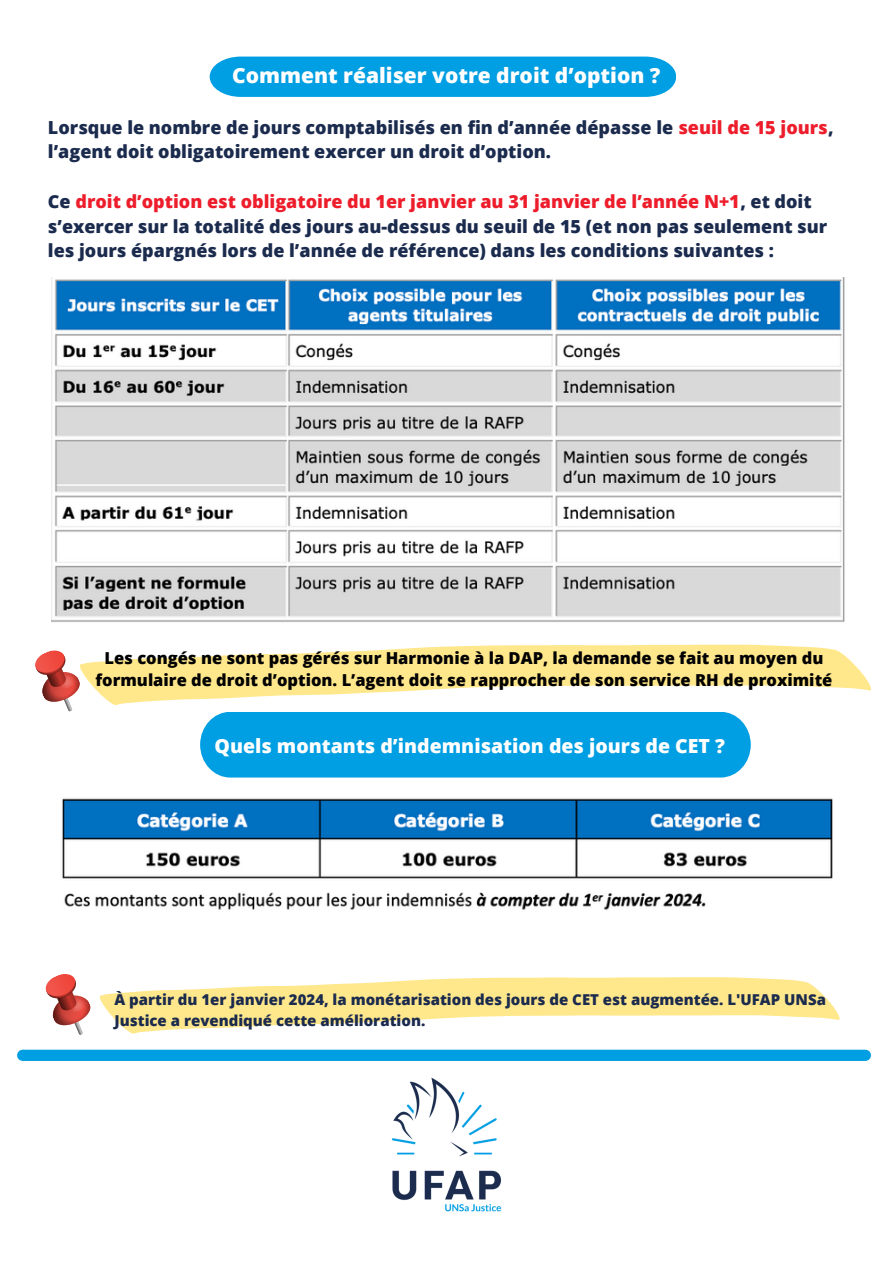
<style>
.page{position:relative;width:893px;height:1264px;background:#fff}
.page>*{position:absolute;margin:0;border:0;box-sizing:border-box;transform-origin:0 0}
.t1{font:800 21px "Open Sans";color:#fff}
.t2{font:800 19.5px "Open Sans";color:#fff}
.t3{font:800 18px/24.8px "Open Sans";color:#1b2b4e}
.t4{font:800 16.5px/22.5px "Open Sans";color:#010101;text-align:center}
.t5{font:800 15px/20.2px "Open Sans";color:#1b2b4e}
.s1{color:#ed1d2b}
</style>
<div class="page">
<div style="left:23px;top:1049px;width:842px;height:11px;background:#009ee2"></div>
<div style="left:210px;top:57px;width:466px;height:40px;background:#009ee2"></div>
<div style="left:200px;top:711px;width:550px;height:66px;background:#009ee2;border-radius:32px"></div>
<svg style="left:35px;top:650px;width:45px;height:62px"></svg>
<img style="left:363px;top:1049px;width:166px;height:163px">
<img style="left:51px;top:277px;width:794px;height:345px">
<img style="left:62px;top:798px;width:771px;height:112px">
<svg style="left:80px;top:644px;width:790px;height:61px;fill:#ffe78b"></svg>
<svg style="left:45px;top:974px;width:794px;height:61px"></svg>
<p class="t1" style="left:232px;top:61px;width:430px">Comment réaliser votre droit d’option ?</p>
<p class="t3" style="left:48px;top:114px;width:787px">Lorsque le nombre de jours comptabilisés en fin d’année dépasse le <span class="s1">seuil de 15 jours</span>, l’agent doit obligatoirement exercer un droit d’option.</p>
<p class="t3" style="left:48px;top:188px;width:780px">Ce <span class="s1">droit d’option est obligatoire du 1er janvier au 31 janvier de l’année N+1</span>, et doit s’exercer sur la totalité des jours au-dessus du seuil de 15 (et non pas seulement sur les jours épargnés lors de l’année de référence) dans les conditions suivantes :</p>
<p class="t4" style="left:95px;top:646px;width:738px">Les congés ne sont pas gérés sur Harmonie à la DAP, la demande se fait au moyen du formulaire de droit d’option. L’agent doit se rapprocher de son service RH de proximité</p>
<p class="t2" style="left:214px;top:732px;width:512px">Quels montants d’indemnisation des jours de CET ?</p>
<p class="t5" style="left:114px;top:989px;width:713px">À partir du 1er janvier 2024, la monétarisation des jours de CET est augmentée. L'UFAP UNSa<br>Justice a revendiqué cette amélioration.</p>
</div>
